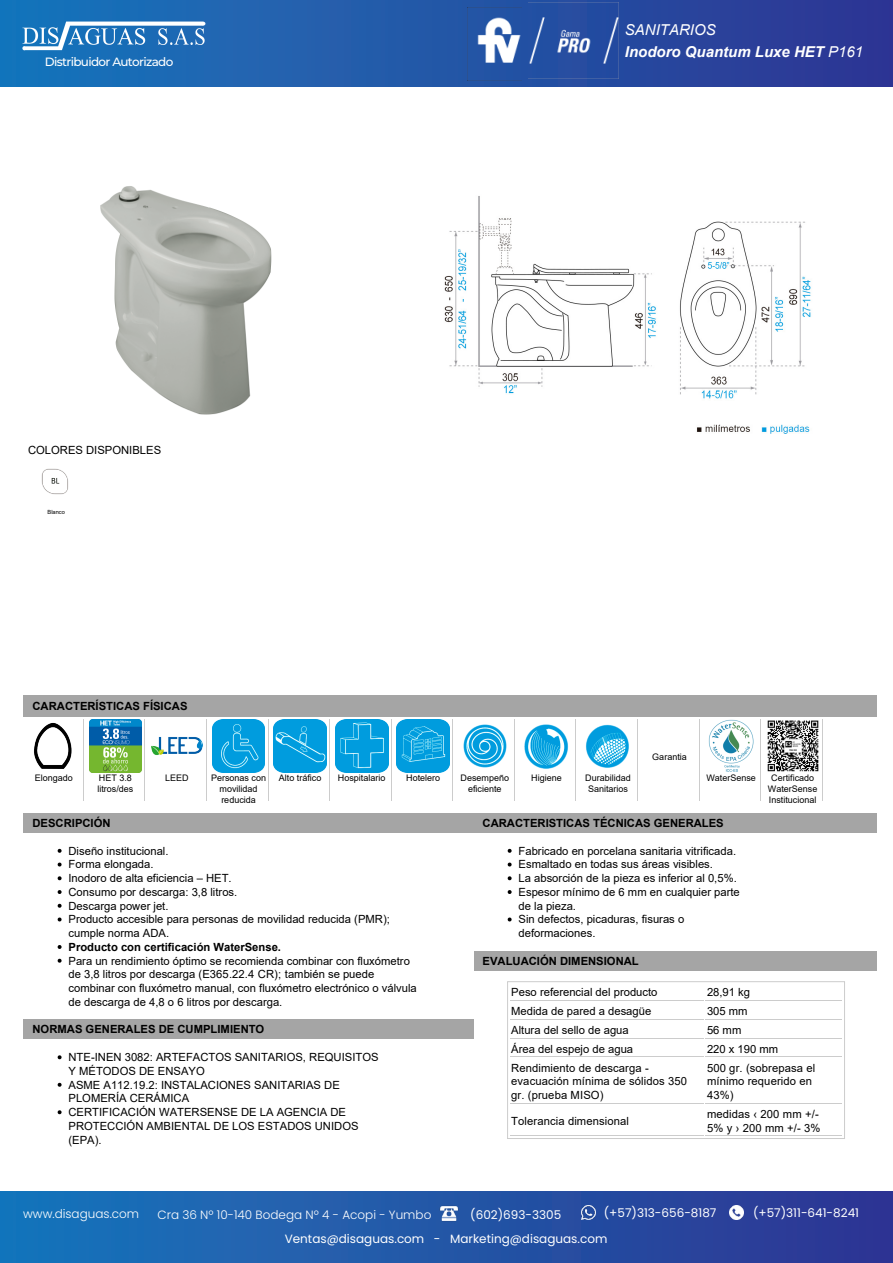
<style>
.page{position:relative;width:893px;height:1263px;background:#fff}
.page>*{position:absolute;margin:0;border:0;box-sizing:border-box;transform-origin:0 0}
.t1{font:italic 700 15px/22px "Arial";color:#fff}
.t2{font:12px "Poppins";color:#fff}
.t3{font:300 12px "Poppins";color:#fff}
.t4{font:500 12px "Montserrat";letter-spacing:-.055em;color:#fff}
.t5{font:11.25px/13.8px "Arial";color:#000}
.t6{font:700 11.25px "Arial";color:#000}
.t7{font:9px/10.9px "Arial";color:#000;text-align:center}
.t8{font:5.7px "Arial";color:#000}
.s1{font-weight:400}
</style>
<div class="page">
<img style="left:444px;top:196px;width:367px;height:238px">
<img style="left:41px;top:468px;width:27px;height:27px">
<div style="left:24px;top:695px;width:852px;height:21px;background:#a5a5a5"></div>
<hr style="left:83px;top:720px;width:1px;height:81px;background:#ccc">
<img style="left:34px;top:723px;width:38px;height:46px">
<hr style="left:145px;top:720px;width:1px;height:81px;background:#ccc">
<img style="left:89px;top:720px;width:53px;height:52px">
<hr style="left:206px;top:720px;width:1px;height:81px;background:#ccc">
<img style="left:151px;top:737px;width:52px;height:18px">
<hr style="left:268px;top:720px;width:1px;height:81px;background:#ccc">
<img style="left:212px;top:720px;width:53px;height:52px">
<hr style="left:329px;top:720px;width:1px;height:81px;background:#ccc">
<img style="left:274px;top:720px;width:52px;height:52px">
<hr style="left:391px;top:720px;width:1px;height:81px;background:#ccc">
<img style="left:335px;top:720px;width:53px;height:52px">
<hr style="left:453px;top:720px;width:1px;height:81px;background:#ccc">
<img style="left:397px;top:720px;width:53px;height:52px">
<hr style="left:514px;top:720px;width:1px;height:81px;background:#ccc">
<img style="left:463px;top:724px;width:44px;height:44px">
<hr style="left:576px;top:720px;width:1px;height:81px;background:#ccc">
<img style="left:524px;top:724px;width:45px;height:45px">
<hr style="left:637px;top:720px;width:1px;height:81px;background:#ccc">
<img style="left:586px;top:724px;width:43px;height:44px">
<hr style="left:699px;top:720px;width:1px;height:81px;background:#ccc">
<hr style="left:760px;top:720px;width:1px;height:81px;background:#ccc">
<img style="left:708px;top:720px;width:46px;height:52px">
<hr style="left:822px;top:720px;width:1px;height:81px;background:#ccc">
<img style="left:767px;top:720px;width:52px;height:52px">
<div style="left:24px;top:813px;width:450px;height:19px;background:#a5a5a5"></div>
<svg style="left:58px;top:849px;width:4px;height:4px"></svg>
<svg style="left:58px;top:862px;width:4px;height:4px"></svg>
<svg style="left:58px;top:876px;width:4px;height:4px"></svg>
<svg style="left:58px;top:890px;width:4px;height:4px"></svg>
<svg style="left:58px;top:904px;width:4px;height:4px"></svg>
<svg style="left:58px;top:917px;width:4px;height:4px"></svg>
<svg style="left:58px;top:945px;width:4px;height:4px"></svg>
<svg style="left:58px;top:959px;width:4px;height:4px"></svg>
<div style="left:24px;top:1020px;width:450px;height:19px;background:#a5a5a5"></div>
<svg style="left:58px;top:1055px;width:4px;height:4px"></svg>
<svg style="left:58px;top:1083px;width:4px;height:4px"></svg>
<svg style="left:58px;top:1110px;width:4px;height:4px"></svg>
<div style="left:474px;top:813px;width:402px;height:19px;background:#a5a5a5"></div>
<svg style="left:508px;top:849px;width:4px;height:4px"></svg>
<svg style="left:508px;top:862px;width:4px;height:4px"></svg>
<svg style="left:508px;top:876px;width:4px;height:4px"></svg>
<svg style="left:508px;top:890px;width:4px;height:4px"></svg>
<svg style="left:508px;top:917px;width:4px;height:4px"></svg>
<div style="left:474px;top:951px;width:402px;height:19px;background:#a5a5a5"></div>
<div style="left:507px;top:981px;width:338px;height:158px;border:1px solid #ccc"></div>
<hr style="left:510px;top:1000px;width:194px;height:1px;background:#ccc">
<hr style="left:706px;top:1000px;width:136px;height:1px;background:#ccc">
<hr style="left:510px;top:1019px;width:194px;height:1px;background:#ccc">
<hr style="left:706px;top:1019px;width:136px;height:1px;background:#ccc">
<hr style="left:510px;top:1038px;width:194px;height:1px;background:#ccc">
<hr style="left:706px;top:1038px;width:136px;height:1px;background:#ccc">
<hr style="left:510px;top:1056px;width:194px;height:1px;background:#ccc">
<hr style="left:706px;top:1056px;width:136px;height:1px;background:#ccc">
<hr style="left:510px;top:1103px;width:194px;height:1px;background:#ccc">
<hr style="left:706px;top:1103px;width:136px;height:1px;background:#ccc">
<hr style="left:510px;top:1135px;width:194px;height:1px;background:#ccc">
<hr style="left:706px;top:1135px;width:136px;height:1px;background:#ccc">
<img style="left:100px;top:186px;width:172px;height:229px">
<div style="left:0;top:1192px;width:893px;height:70px;background:linear-gradient(to right,#1776bc,#2e3492)"></div>
<img style="left:729px;top:1205px;width:14px;height:14px">
<img style="left:582px;top:1205px;width:14px;height:14px">
<img style="left:440px;top:1203px;width:19px;height:20px">
<div style="left:0;top:0;width:893px;height:87px;background:linear-gradient(to right,#1876bc,#303792)"></div>
<img style="left:14px;top:11px;width:200px;height:50px">
<img style="left:467px;top:8px;width:54px;height:72px">
<img style="left:529px;top:3px;width:90px;height:75px">
<p class="t4" style="left:45px;top:53px;width:130px">Distribuidor Autorizado</p>
<p class="t5" style="left:28px;top:443px;width:135px">COLORES DISPONIBLES</p>
<p class="t8" style="left:48px;top:508px;width:19px">Blanco</p>
<p class="t6" style="left:33px;top:698px;width:157px">CARACTERÍSTICAS FÍSICAS</p>
<h1 class="t1" style="left:625px;top:19px;width:240px"><span class="s1">SANITARIOS<br></span>Inodoro Quantum Luxe HET <span class="s1">P161</span></h1>
<p class="t7" style="left:652px;top:751px;width:36px">Garantia</p>
<p class="t7" style="left:35px;top:772px;width:40px">Elongado</p>
<p class="t7" style="left:97px;top:772px;width:38px;text-align:left">HET 3.8 litros/des</p>
<p class="t7" style="left:165px;top:772px;width:25px">LEED</p>
<p class="t7" style="left:211px;top:772px;width:57px">Personas con movilidad reducida</p>
<p class="t7" style="left:279px;top:772px;width:44px">Alto tráfico</p>
<p class="t7" style="left:338px;top:772px;width:49px">Hospitalario</p>
<p class="t7" style="left:406px;top:772px;width:36px">Hotelero</p>
<p class="t7" style="left:461px;top:772px;width:50px">Desempeño eficiente</p>
<p class="t7" style="left:531px;top:772px;width:32px">Higiene</p>
<p class="t7" style="left:585px;top:772px;width:47px">Durabilidad<br>Sanitarios</p>
<p class="t7" style="left:706px;top:772px;width:51px">WaterSense</p>
<p class="t7" style="left:768px;top:772px;width:51px">Certificado<br>WaterSense<br>Institucional</p>
<p class="t6" style="left:33px;top:815px;width:80px">DESCRIPCIÓN</p>
<p class="t5" style="left:69px;top:844px;width:323px">Diseño institucional.<br>Forma elongada.<br>Inodoro de alta eficiencia – HET.<br>Consumo por descarga: 3,8 litros.<br>Descarga power jet.<br>Producto accesible para personas de movilidad reducida (PMR); cumple norma ADA.</p>
<p class="t6" style="left:69px;top:939px;width:214px">Producto con certificación WaterSense.</p>
<p class="t5" style="left:69px;top:953px;width:350px">Para un rendimiento óptimo se recomienda combinar con fluxómetro de 3,8 litros por descarga (E365.22.4 CR); también se puede combinar con fluxómetro manual, con fluxómetro electrónico o válvula de descarga de 4,8 o 6 litros por descarga.</p>
<p class="t6" style="left:33px;top:1021px;width:233px">NORMAS GENERALES DE CUMPLIMIENTO</p>
<p class="t5" style="left:69px;top:1050px;width:312px">NTE-INEN 3082: ARTEFACTOS SANITARIOS, REQUISITOS<br>Y MÉTODOS DE ENSAYO<br>ASME A112.19.2: INSTALACIONES SANITARIAS DE<br>PLOMERÍA CERÁMICA<br>CERTIFICACIÓN WATERSENSE DE LA AGENCIA DE<br>PROTECCIÓN AMBIENTAL DE LOS ESTADOS UNIDOS (EPA).</p>
<p class="t6" style="left:483px;top:815px;width:243px">CARACTERISTICAS TÉCNICAS GENERALES</p>
<p class="t5" style="left:519px;top:844px;width:223px">Fabricado en porcelana sanitaria vitrificada.<br>Esmaltado en todas sus áreas visibles.<br>La absorción de la pieza es inferior al 0,5%.<br>Espesor mínimo de 6 mm en cualquier parte de la pieza.<br>Sin defectos, picaduras, fisuras o deformaciones.</p>
<p class="t6" style="left:483px;top:953px;width:158px">EVALUACIÓN DIMENSIONAL</p>
<p class="t5" style="left:511px;top:985px;width:148px">Peso referencial del producto</p>
<p class="t5" style="left:707px;top:985px;width:45px">28,91 kg</p>
<p class="t5" style="left:511px;top:1004px;width:142px">Medida de pared a desagüe</p>
<p class="t5" style="left:707px;top:1004px;width:42px">305 mm</p>
<p class="t5" style="left:511px;top:1023px;width:119px">Altura del sello de agua</p>
<p class="t5" style="left:707px;top:1023px;width:36px">56 mm</p>
<p class="t5" style="left:511px;top:1042px;width:123px">Área del espejo de agua</p>
<p class="t5" style="left:707px;top:1042px;width:73px">220 x 190 mm</p>
<p class="t5" style="left:511px;top:1060px;width:177px">Rendimiento de descarga - evacuación mínima de sólidos 350 gr. (prueba MISO)</p>
<p class="t5" style="left:707px;top:1060px;width:110px">500 gr. (sobrepasa el mínimo requerido en<br>43%)</p>
<p class="t5" style="left:511px;top:1114px;width:119px">Tolerancia dimensional</p>
<p class="t5" style="left:707px;top:1107px;width:115px">medidas ‹ 200 mm +/-<br>5% y › 200 mm +/- 3%</p>
<p class="t3" style="left:23px;top:1206px;width:118px">www.disaguas.com</p>
<p class="t3" style="left:157px;top:1207px;width:275px">Cra 36 Nº 10-140 Bodega Nº 4 - Acopi - Yumbo</p>
<p class="t2" style="left:470px;top:1208px;width:93px">(602)693-3305</p>
<p class="t2" style="left:604px;top:1205px;width:114px">(+57)313-656-8187</p>
<p class="t2" style="left:753px;top:1206px;width:108px">(+57)311-641-8241</p>
<p class="t2" style="left:285px;top:1231px;width:324px">Ventas@disaguas.com - Marketing@disaguas.com</p>
</div>
